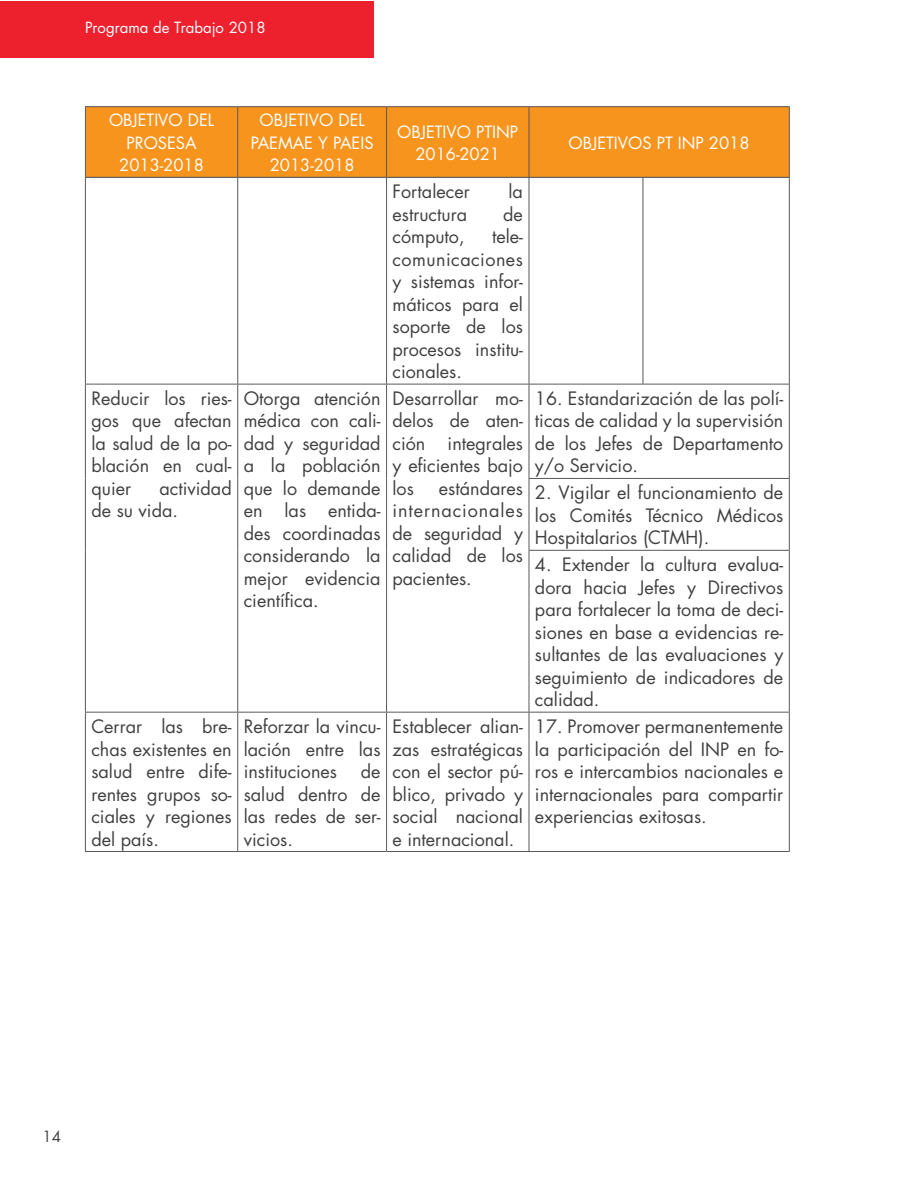
<style>
.page{position:relative;width:918px;height:1188px;background:#fff}
.page>*{position:absolute;margin:0;border:0;box-sizing:border-box;transform-origin:0 0}
.t1{font:18px/22.5px "Futura Std";color:#414042;text-align:justify}
.t2{font:16.5px/22.5px "Futura Std";color:#fff;text-align:center}
.t3{font:15px "Futura Std";color:#fff}
.t4{font:15px "Futura Std";color:#414042}
</style>
<div class="page">
<div style="left:0;top:1px;width:373px;height:56px;background:#ed202e"></div>
<hr style="left:85px;top:178px;width:1px;height:206px;background:#58595b">
<hr style="left:237px;top:178px;width:1px;height:206px;background:#58595b">
<hr style="left:386px;top:178px;width:1px;height:206px;background:#58595b">
<hr style="left:529px;top:178px;width:1px;height:206px;background:#58595b">
<hr style="left:643px;top:178px;width:1px;height:206px;background:#58595b">
<hr style="left:789px;top:178px;width:1px;height:206px;background:#58595b">
<hr style="left:85px;top:384px;width:153px;height:1px;background:#58595b">
<hr style="left:85px;top:384px;width:1px;height:94px;background:#58595b">
<hr style="left:238px;top:384px;width:149px;height:1px;background:#58595b">
<hr style="left:237px;top:384px;width:1px;height:94px;background:#58595b">
<hr style="left:387px;top:384px;width:142px;height:1px;background:#58595b">
<hr style="left:386px;top:384px;width:1px;height:94px;background:#58595b">
<hr style="left:529px;top:384px;width:114px;height:1px;background:#58595b">
<hr style="left:529px;top:384px;width:1px;height:94px;background:#58595b">
<hr style="left:643px;top:384px;width:147px;height:1px;background:#58595b">
<hr style="left:789px;top:384px;width:1px;height:94px;background:#58595b">
<hr style="left:85px;top:478px;width:1px;height:72px;background:#58595b">
<hr style="left:237px;top:478px;width:1px;height:72px;background:#58595b">
<hr style="left:386px;top:478px;width:1px;height:72px;background:#58595b">
<hr style="left:529px;top:478px;width:114px;height:1px;background:#58595b">
<hr style="left:529px;top:479px;width:1px;height:71px;background:#58595b">
<hr style="left:643px;top:478px;width:147px;height:1px;background:#58595b">
<hr style="left:789px;top:479px;width:1px;height:71px;background:#58595b">
<hr style="left:85px;top:550px;width:1px;height:162px;background:#58595b">
<hr style="left:237px;top:550px;width:1px;height:162px;background:#58595b">
<hr style="left:386px;top:550px;width:1px;height:162px;background:#58595b">
<hr style="left:529px;top:550px;width:114px;height:1px;background:#58595b">
<hr style="left:529px;top:551px;width:1px;height:161px;background:#58595b">
<hr style="left:643px;top:550px;width:147px;height:1px;background:#58595b">
<hr style="left:789px;top:551px;width:1px;height:161px;background:#58595b">
<hr style="left:85px;top:712px;width:153px;height:1px;background:#58595b">
<hr style="left:85px;top:713px;width:1px;height:138px;background:#58595b">
<hr style="left:238px;top:712px;width:149px;height:1px;background:#58595b">
<hr style="left:237px;top:713px;width:1px;height:138px;background:#58595b">
<hr style="left:387px;top:712px;width:142px;height:1px;background:#58595b">
<hr style="left:386px;top:713px;width:1px;height:138px;background:#58595b">
<hr style="left:529px;top:712px;width:114px;height:1px;background:#58595b">
<hr style="left:529px;top:713px;width:1px;height:138px;background:#58595b">
<hr style="left:643px;top:712px;width:147px;height:1px;background:#58595b">
<hr style="left:789px;top:713px;width:1px;height:138px;background:#58595b">
<hr style="left:85px;top:851px;width:153px;height:1px;background:#58595b">
<hr style="left:238px;top:851px;width:149px;height:1px;background:#58595b">
<hr style="left:387px;top:851px;width:142px;height:1px;background:#58595b">
<hr style="left:529px;top:851px;width:114px;height:1px;background:#58595b">
<hr style="left:643px;top:851px;width:147px;height:1px;background:#58595b">
<div style="left:86px;top:107px;width:703px;height:70px;background:#f7941e"></div>
<hr style="left:85px;top:106px;width:153px;height:1px;background:#58595b">
<hr style="left:85px;top:107px;width:1px;height:70px;background:#58595b">
<hr style="left:238px;top:106px;width:149px;height:1px;background:#58595b">
<hr style="left:237px;top:107px;width:1px;height:70px;background:#58595b">
<hr style="left:387px;top:106px;width:142px;height:1px;background:#58595b">
<hr style="left:386px;top:107px;width:1px;height:70px;background:#58595b">
<hr style="left:529px;top:106px;width:261px;height:1px;background:#58595b">
<hr style="left:529px;top:107px;width:1px;height:70px;background:#58595b">
<hr style="left:789px;top:107px;width:1px;height:70px;background:#58595b">
<hr style="left:85px;top:177px;width:153px;height:1px;background:#58595b">
<hr style="left:238px;top:177px;width:149px;height:1px;background:#58595b">
<hr style="left:387px;top:177px;width:142px;height:1px;background:#58595b">
<hr style="left:529px;top:177px;width:261px;height:1px;background:#58595b">
<p class="t3" style="left:85px;top:18px;width:182px">Programa de Trabajo 2018</p>
<p class="t2" style="left:109px;top:109px;width:107px">OBJETIVO DEL<br>PROSESA<br>2013-2018</p>
<p class="t2" style="left:251px;top:109px;width:124px">OBJETIVO DEL<br>PAEMAE Y PAEIS<br>2013-2018</p>
<p class="t2" style="left:397px;top:120px;width:122px">OBJETIVO PTINP<br>2016-2021</p>
<p class="t2" style="left:569px;top:132px;width:182px">OBJETIVOS PT INP 2018</p>
<p class="t1" style="left:91px;top:387px;width:142px">Reducir los ries&shy;gos que afectan la salud de la po&shy;blación en cual&shy;quier</p>
<p class="t1" style="left:91px;top:477px;width:142px;text-indent:68px">actividad de su vida.</p>
<p class="t1" style="left:393px;top:180px;width:79px">Fortalecer</p>
<p class="t1" style="left:509px;top:180px;width:16px">la</p>
<p class="t1" style="left:393px;top:203px;width:76px">estructura</p>
<p class="t1" style="left:503px;top:203px;width:21px">de</p>
<p class="t1" style="left:393px;top:225px;width:74px">cómputo,</p>
<p class="t1" style="left:393px;top:225px;width:132px;text-indent:100px">tele&shy;comunicaciones y sistemas infor&shy;máticos para el soporte de los procesos institu&shy;cionales.</p>
<p class="t1" style="left:244px;top:387px;width:138px">Otorga atención médica con cali&shy;dad y seguridad a la población que lo demande en las entida&shy;des coordinadas considerando la mejor evidencia científica.</p>
<p class="t1" style="left:393px;top:387px;width:132px">Desarrollar mo&shy;delos de aten&shy;ción integrales y eficientes bajo los</p>
<p class="t1" style="left:393px;top:477px;width:132px;text-indent:46px">estándares internacionales de seguridad y calidad de los pacientes.</p>
<p class="t1" style="left:535px;top:387px;width:250px">16. Estandarización de las polí&shy;ticas de calidad y la supervisión de los Jefes de Departamento y/o Servicio.</p>
<p class="t1" style="left:535px;top:482px;width:250px">2. Vigilar el funcionamiento de los Comités Técnico Médicos Hospitalarios (CTMH).</p>
<p class="t1" style="left:535px;top:554px;width:250px">4. Extender la cultura evalua&shy;dora hacia Jefes y Directivos para fortalecer la toma de deci&shy;siones en base a evidencias re&shy;sultantes de las evaluaciones y seguimiento de indicadores de calidad.</p>
<p class="t1" style="left:91px;top:715px;width:142px">Cerrar las bre&shy;chas existentes en salud entre dife&shy;rentes grupos so&shy;ciales y regiones del país.</p>
<p class="t1" style="left:244px;top:715px;width:138px">Reforzar la vincu&shy;lación entre las instituciones</p>
<p class="t1" style="left:244px;top:760px;width:138px;text-indent:117px">de salud dentro de las redes de ser&shy;vicios.</p>
<p class="t1" style="left:393px;top:715px;width:132px">Establecer alian&shy;zas estratégicas con el sector pú&shy;blico, privado y social nacional e internacional.</p>
<p class="t1" style="left:535px;top:715px;width:250px">17. Promover permanentemente la participación del INP en fo&shy;ros e intercambios nacionales e internacionales para compartir experiencias exitosas.</p>
<p class="t4" style="left:43px;top:1127px;width:20px">14</p>
</div>
